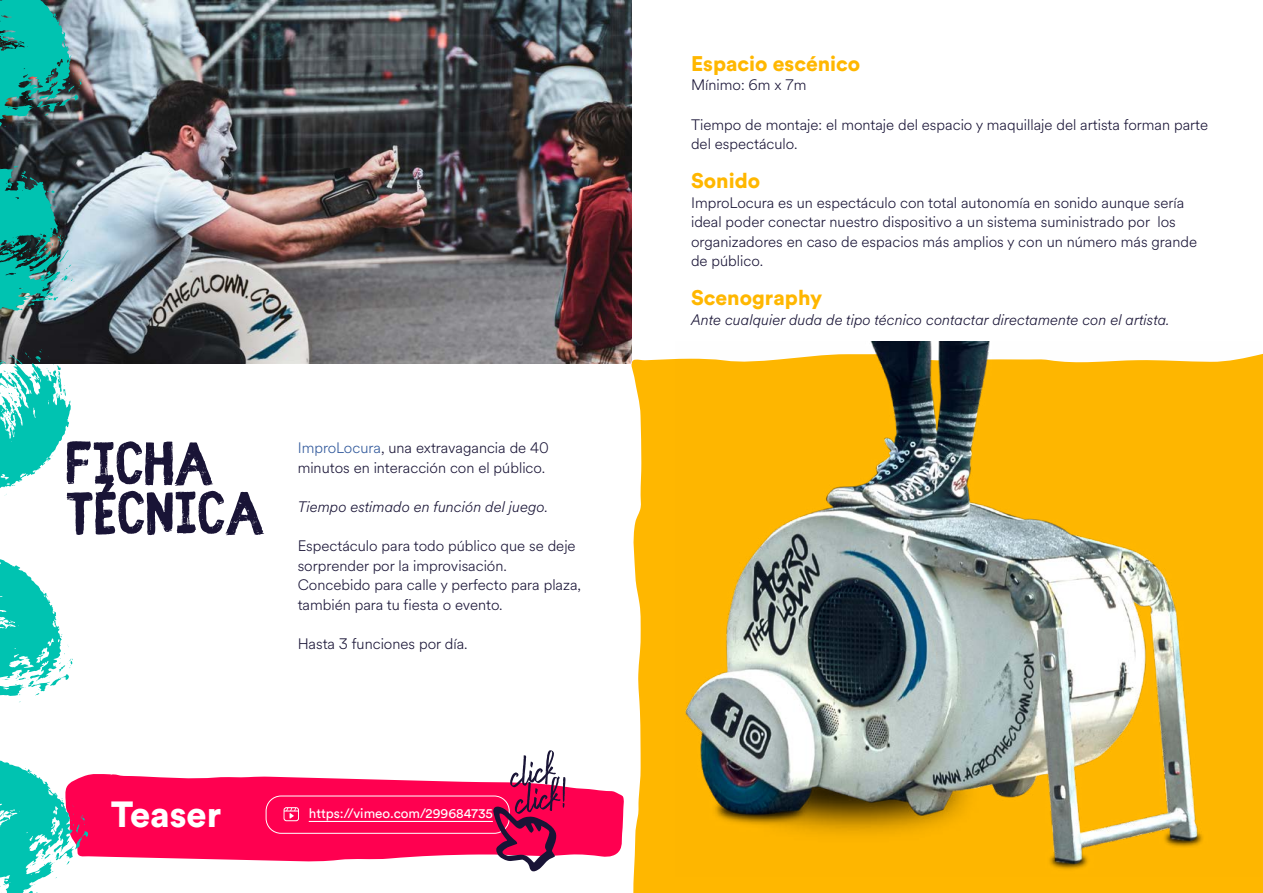
<style>
.page{position:relative;width:1263px;height:893px;background:#fff}
.page>*{position:absolute;margin:0;border:0;box-sizing:border-box;transform-origin:0 0}
.t1{font:66px/49.5px "Fibre Vintage";color:#191436}
.t2{font:54px "Harista";color:#191436}
.t3{font:900 36px "Circular Std";color:#fff}
.t4{font:900 21px "Circular Std";color:#ffb700}
.t5{font:300 15px/19.5px "Circular Spotify Text";color:#191436}
.t6{font:italic 300 15px "Circular Spotify Text";color:#191436}
.t7{font:13.5px "Circular Std";color:#fff}
.s1{color:#30589b}
</style>
<div class="page">
<svg style="left:629px;top:350px;width:634px;height:543px;background:#fec126"></svg>
<svg style="left:94px;top:774px;width:530px;height:87px;background:#ff1e65"></svg>
<img style="left:675px;top:342px;width:587px;height:535px">
<img style="left:94px;top:0;width:537px;height:363px">
<div style="left:266px;top:796px;width:243px;height:38px;border:1px solid #fff;border-radius:15px"></div>
<hr style="left:309px;top:821px;width:184px;height:1px;background:#fff">
<svg style="left:284px;top:807px;width:15px;height:14px"></svg>
<svg style="left:493px;top:806px;width:63px;height:66px"></svg>
<svg style="left:0;top:0;width:94px;height:893px"></svg>
<svg style="left:101px;top:481px;width:13px;height:15px"></svg>
<h1 class="t1" style="left:65px;top:442px;width:200px">FICHA<br>TECNICA</h1>
<p class="t5" style="left:298px;top:439px;width:253px"><span class="s1">ImproLocura</span>, una extravagancia de 40 minutos en interacción con el público.</p>
<p class="t6" style="left:298px;top:496px;width:252px">Tiempo estimado en función del juego.</p>
<p class="t5" style="left:298px;top:536px;width:285px">Espectáculo para todo público que se deje sorprender por la improvisación.<br>Concebido para calle y perfecto para plaza, también para tu fiesta o evento.</p>
<p class="t5" style="left:298px;top:634px;width:171px">Hasta 3 funciones por día.</p>
<h3 class="t3" style="left:111px;top:790px;width:112px">Teaser</h3>
<p class="t7" style="left:309px;top:805px;width:186px">https://vimeo.com/299684735</p>
<h2 class="t2" style="left:503px;top:743px;width:53px;rotate:-10deg">click,</h2>
<h2 class="t2" style="left:508px;top:769px;width:60px;rotate:-10deg">click!</h2>
<h3 class="t4" style="left:691px;top:50px;width:171px">Espacio escénico</h3>
<p class="t5" style="left:691px;top:76px;width:117px">Mínimo: 6m x 7m</p>
<p class="t5" style="left:691px;top:115px;width:519px">Tiempo de montaje: el montaje del espacio y maquillaje del artista forman parte del espectáculo.</p>
<h3 class="t4" style="left:691px;top:167px;width:71px">Sonido</h3>
<p class="t5" style="left:691px;top:193px;width:508px">ImproLocura es un espectáculo con total autonomía en sonido aunque sería ideal poder conectar nuestro dispositivo a un sistema suministrado por los organizadores en caso de espacios más amplios y con un número más grande de público.</p>
<h3 class="t4" style="left:691px;top:284px;width:133px">Scenography</h3>
<p class="t6" style="left:691px;top:309px;width:480px">Ante cualquier duda de tipo técnico contactar directamente con el artista.</p>
</div>
